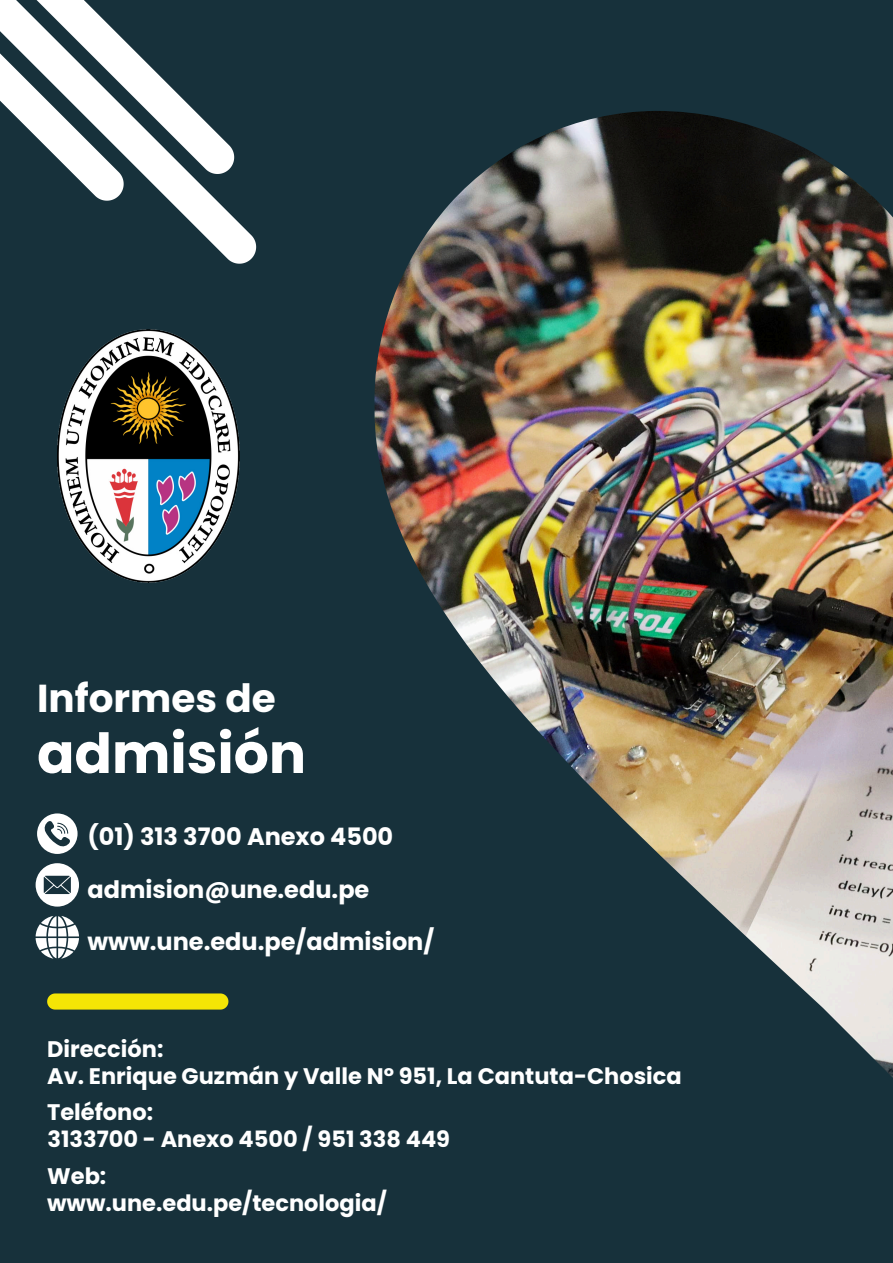
<style>
.page{position:relative;width:893px;height:1263px;background:#17313b}
.page>*{position:absolute;margin:0;border:0;box-sizing:border-box;transform-origin:0 0}
.t1{font:700 55.2px "Poppins";color:#fff}
.t2{font:700 39px "Poppins";color:#fff}
.t3{font:700 24px/52.3px "Poppins";color:#fff}
.t4{font:700 22.5px/27px "Poppins";color:#fff}
</style>
<div class="page">
<img style="left:374px;top:111px;width:519px;height:967px">
<img style="left:57px;top:329px;width:183px;height:254px">
<svg style="left:37px;top:813px;width:41px;height:41px"></svg>
<svg style="left:36px;top:863px;width:43px;height:44px"></svg>
<svg style="left:36px;top:916px;width:43px;height:43px"></svg>
<svg style="left:47px;top:993px;width:181px;height:16px;background:#eadc07"></svg>
<svg style="left:170px;top:155px;width:86px;height:109px"></svg>
<svg style="left:0;top:0;width:234px;height:201px"></svg>
<h2 class="t2" style="left:37px;top:676px;width:240px">Informes de</h2>
<h1 class="t1" style="left:37px;top:722px;width:270px">admisión</h1>
<p class="t3" style="left:87px;top:810px;width:348px">(01) 313 3700 Anexo 4500 admision@une.edu.pe www.une.edu.pe/admision/</p>
<p class="t4" style="left:47px;top:1036px;width:636px">Dirección:<br>Av. Enrique Guzmán y Valle Nº 951, La Cantuta-Chosica</p>
<p class="t4" style="left:47px;top:1099px;width:404px">Teléfono:<br>3133700 - Anexo 4500 / 951 338 449</p>
<p class="t4" style="left:47px;top:1162px;width:341px">Web: www.une.edu.pe/tecnologia/</p>
</div>
